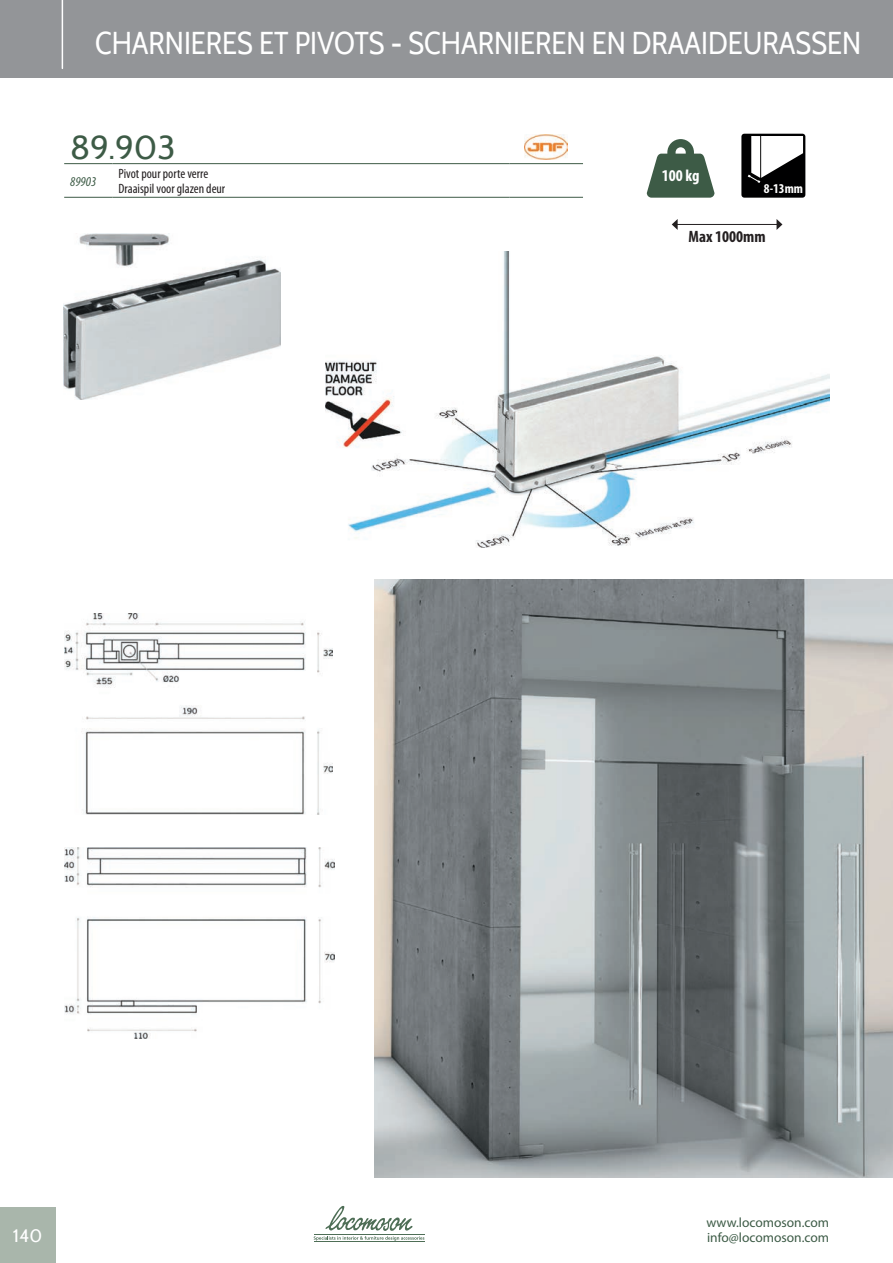
<style>
.page{position:relative;width:893px;height:1263px;background:#fff}
.page>*{position:absolute;margin:0;border:0;box-sizing:border-box;transform-origin:0 0}
.t1{font:33px "Cabin";color:#3d5b46}
.t2{font:31.5px "Cabin";color:#fff;scale:.86 1}
.t3{font:18px "Cabin";color:#fff}
.t4{font:700 condensed 16.5px "Myriad Pro";color:#231f20}
.t5{font:700 condensed 16.5px "Myriad Pro";color:#fff}
.t6{font:condensed 13.5px/15px "Myriad Pro";color:#231f20}
.t7{font:13.5px/15px "Myriad Pro";color:#3d5b46}
.t8{font:700 condensed 13.5px "Myriad Pro";color:#fff}
.t9{font:italic condensed 13.5px "Myriad Pro";color:#3d5b46}
</style>
<div class="page">
<div style="left:0;top:1207px;width:55px;height:56px;background:#a9b6ab"></div>
<div style="left:0;top:0;width:893px;height:77px;background:#939598"></div>
<hr style="left:62px;top:0;width:1px;height:68px;background:#fff">
<svg style="left:314px;top:1206px;width:110px;height:34px"></svg>
<hr style="left:314px;top:1234px;width:110px;height:1px;background:#4e6e56">
<hr style="left:314px;top:1241px;width:110px;height:1px;background:#4e6e56">
<img style="left:326px;top:252px;width:503px;height:295px">
<img style="left:64px;top:233px;width:216px;height:166px">
<img style="left:374px;top:580px;width:519px;height:598px">
<img style="left:64px;top:848px;width:270px;height:191px">
<img style="left:64px;top:613px;width:269px;height:202px">
<hr style="left:64px;top:163px;width:48px;height:1px;background:#3d5b46">
<hr style="left:112px;top:163px;width:397px;height:1px;background:#3d5b46">
<hr style="left:509px;top:163px;width:74px;height:1px;background:#3d5b46">
<hr style="left:64px;top:197px;width:48px;height:1px;background:#3d5b46">
<hr style="left:112px;top:197px;width:397px;height:1px;background:#3d5b46">
<hr style="left:509px;top:197px;width:74px;height:1px;background:#3d5b46">
<img style="left:525px;top:135px;width:42px;height:24px">
<svg style="left:647px;top:139px;width:67px;height:59px"></svg>
<svg style="left:741px;top:134px;width:64px;height:64px"></svg>
<hr style="left:677px;top:224px;width:100px;height:1px;background:#231f20">
<svg style="left:672px;top:219px;width:6px;height:11px"></svg>
<svg style="left:776px;top:219px;width:6px;height:11px"></svg>
<p class="t2" style="left:95px;top:23px;width:892px">CHARNIERES ET PIVOTS - SCHARNIEREN EN DRAAIDEURASSEN</p>
<p class="t1" style="left:70px;top:128px;width:107px">89.903</p>
<p class="t9" style="left:70px;top:174px;width:28px">89903</p>
<p class="t6" style="left:118px;top:166px;width:108px">Pivot pour porte verre<br>Draaispil voor glazen deur</p>
<p class="t5" style="left:662px;top:166px;width:39px">100 kg</p>
<p class="t8" style="left:764px;top:181px;width:41px">8-13mm</p>
<p class="t4" style="left:688px;top:228px;width:79px">Max 1000mm</p>
<p class="t3" style="left:13px;top:1224px;width:31px">140</p>
<p class="t7" style="left:706px;top:1215px;width:124px">www.locomoson.com info@locomoson.com</p>
</div>
